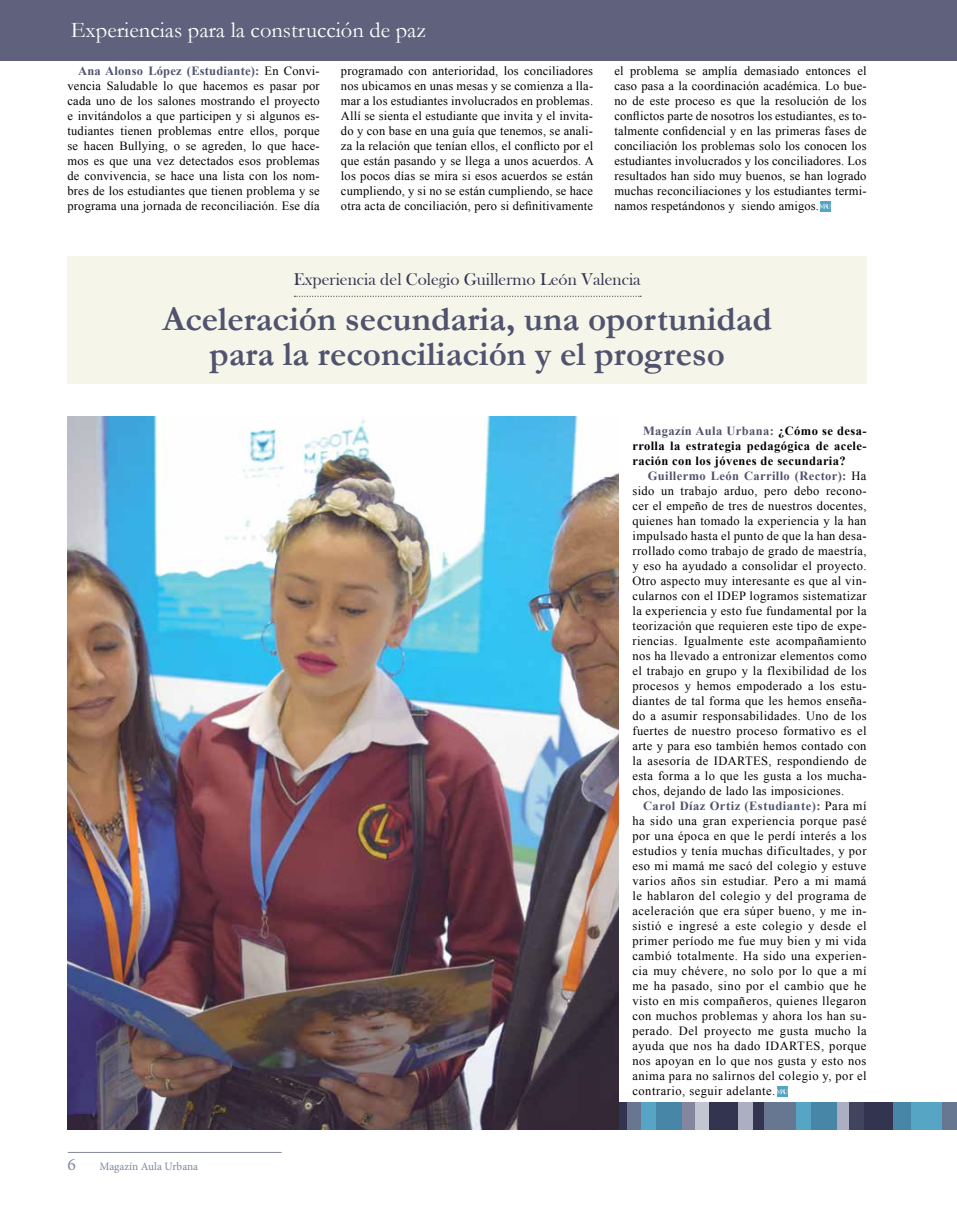
<style>
.page{position:relative;width:957px;height:1205px;background:#fff}
.page>*{position:absolute;margin:0;border:0;box-sizing:border-box;transform-origin:0 0}
.t1{font:700 35px/35px "Garamond";color:#50536e;text-align:center}
.t2{font:22.5px "Garamond";color:#fff}
.t3{font:17.5px "Bask Old Face";color:#323450}
.t4{font:17.5px "Minion Pro";color:#83869e}
.t5{font:12.5px/15px "Times New Roman";letter-spacing:.015em;color:#000;text-align:justify}
.t6{font:700 12.5px/15px "Times New Roman";letter-spacing:.03em;color:#000;text-align:justify}
.t7{font:11.25px "Minion Pro";color:#83869e}
.s1{font-weight:700;color:#50536e}
.s2{color:#50536e}
</style>
<div class="page">
<hr style="left:68px;top:1152px;width:214px;height:1px;background:#83869e">
<div style="left:68px;top:256px;width:798px;height:128px;background:#f6f5ea"></div>
<hr style="left:956px;top:0;width:1px;height:60px;background:#60627d">
<div style="left:0;top:0;width:956px;height:60px;background:#60627d"></div>
<svg style="left:294px;top:296px;width:347px;height:1px"></svg>
<div style="left:820px;top:201px;width:10px;height:11px;background:#57a5c4"></div>
<svg style="left:820px;top:204px;width:11px;height:4px"></svg>
<svg style="left:777px;top:1086px;width:10px;height:11px"></svg>
<svg style="left:777px;top:1089px;width:11px;height:4px"></svg>
<img style="left:68px;top:417px;width:551px;height:713px">
<div style="left:863px;top:1103px;width:30px;height:27px;background:#323450"></div>
<div style="left:709px;top:1103px;width:29px;height:27px;background:#323450"></div>
<div style="left:764px;top:1103px;width:32px;height:27px;background:#687791"></div>
<div style="left:626px;top:1103px;width:15px;height:27px;background:#687791"></div>
<div style="left:849px;top:1103px;width:15px;height:27px;background:#41445f"></div>
<div style="left:694px;top:1103px;width:15px;height:27px;background:#c4c5d3"></div>
<div style="left:752px;top:1103px;width:12px;height:27px;background:#323450"></div>
<div style="left:619px;top:1103px;width:7px;height:27px;background:#323450"></div>
<div style="left:910px;top:1103px;width:32px;height:27px;background:#57a5c4"></div>
<div style="left:811px;top:1103px;width:26px;height:27px;background:#4886a8"></div>
<div style="left:656px;top:1103px;width:26px;height:27px;background:#4886a8"></div>
<div style="left:893px;top:1103px;width:17px;height:27px;background:#4886a8"></div>
<div style="left:796px;top:1103px;width:15px;height:27px;background:#57a5c4"></div>
<div style="left:641px;top:1103px;width:15px;height:27px;background:#57a5c4"></div>
<div style="left:942px;top:1103px;width:15px;height:27px;background:#687791"></div>
<div style="left:837px;top:1103px;width:12px;height:27px;background:#acaec1"></div>
<div style="left:682px;top:1103px;width:12px;height:27px;background:#83869e"></div>
<div style="left:738px;top:1103px;width:14px;height:27px;background:#acaec1"></div>
<h2 class="t2" style="left:71px;top:15px;width:357px">Experiencias para la construcción de paz</h2>
<p class="t5" style="left:68px;top:63px;width:254px;text-indent:11px"><span class="s1">Ana Alonso López (Estudiante):</span> En Convi&shy;vencia Saludable lo que hacemos es pasar por cada uno de los salones mostrando el proyecto e invitándolos a que participen y si algunos es&shy;tudiantes tienen problemas entre ellos, porque se hacen Bullying, o se agreden, lo que hace&shy;mos es que una vez detectados esos problemas de convivencia, se hace una lista con los nom&shy;bres de los estudiantes que tienen problema y se programa una jornada de reconciliación. Ese día</p>
<p class="t5" style="left:341px;top:63px;width:254px">programado con anterioridad, los conciliadores nos ubicamos en unas mesas y se comienza a lla&shy;mar a los estudiantes involucrados en problemas.<br>Allí se sienta el estudiante que invita y el invita&shy;do y con base en una guía que tenemos, se anali&shy;za la relación que tenían ellos, el conflicto por el que están pasando y se llega a unos acuerdos. A los pocos días se mira si esos acuerdos se están cumpliendo, y si no se están cumpliendo, se hace otra acta de conciliación, pero si definitivamente</p>
<p class="t5" style="left:614px;top:63px;width:254px">el problema se amplía demasiado entonces el caso pasa a la coordinación académica. Lo bue&shy;no de este proceso es que la resolución de los conflictos parte de nosotros los estudiantes, es to&shy;talmente confidencial y en las primeras fases de conciliación los problemas solo los conocen los estudiantes involucrados y los conciliadores. Los resultados han sido muy buenos, se han logrado muchas reconciliaciones y los estudiantes termi&shy;namos respetándonos y siendo amigos.</p>
<h3 class="t3" style="left:294px;top:270px;width:348px">Experiencia del Colegio Guillermo León Valencia</h3>
<h1 class="t1" style="left:162px;top:302px;width:611px">Aceleración secundaria, una oportunidad para la reconciliación y el progreso</h1>
<h3 class="t4" style="left:67px;top:1153px;width:10px">6</h3>
<p class="t7" style="left:99px;top:1159px;width:100px">Magazín Aula Urbana</p>
<p class="t6" style="left:632px;top:423px;width:235px;text-indent:11px"><span class="s2">Magazín Aula Urbana:</span> ¿Cómo se desa&shy;rrolla la estrategia pedagógica de acele&shy;ración con los jóvenes de secundaria?</p>
<p class="t5" style="left:632px;top:468px;width:236px;text-indent:15px"><span class="s1">Guillermo León Carrillo (Rector):</span> Ha sido un trabajo arduo, pero debo recono&shy;cer el empeño de tres de nuestros docentes, quienes han tomado la experiencia y la han impulsado hasta el punto de que la han desa&shy;rrollado como trabajo de grado de maestría, y eso ha ayudado a consolidar el proyecto.<br>Otro aspecto muy interesante es que al vin&shy;cularnos con el IDEP logramos sistematizar la experiencia y esto fue fundamental por la teorización que requieren este tipo de expe&shy;riencias. Igualmente este acompañamiento nos ha llevado a entronizar elementos como el trabajo en grupo y la flexibilidad de los procesos y hemos empoderado a los estu&shy;diantes de tal forma que les hemos enseña&shy;do a asumir responsabilidades. Uno de los fuertes de nuestro proceso formativo es el arte y para eso también hemos contado con la asesoría de IDARTES, respondiendo de esta forma a lo que les gusta a los mucha&shy;chos, dejando de lado las imposiciones.</p>
<p class="t5" style="left:632px;top:798px;width:236px;text-indent:11px"><span class="s1">Carol Díaz Ortiz (Estudiante):</span> Para mí ha sido una gran experiencia porque pasé por una época en que le perdí interés a los estudios y tenía muchas dificultades, y por eso mi mamá me sacó del colegio y estuve varios años sin estudiar. Pero a mi mamá le hablaron del colegio y del programa de aceleración que era súper bueno, y me in&shy;sistió e ingresé a este colegio y desde el primer período me fue muy bien y mi vida cambió totalmente. Ha sido una experien&shy;cia muy chévere, no solo por lo que a mí me ha pasado, sino por el cambio que he visto en mis compañeros, quienes llegaron con muchos problemas y ahora los han su&shy;perado. Del proyecto me gusta mucho la ayuda que nos ha dado IDARTES, porque nos apoyan en lo que nos gusta y esto nos anima para no salirnos del colegio y, por el contrario, seguir adelante.</p>
</div>
